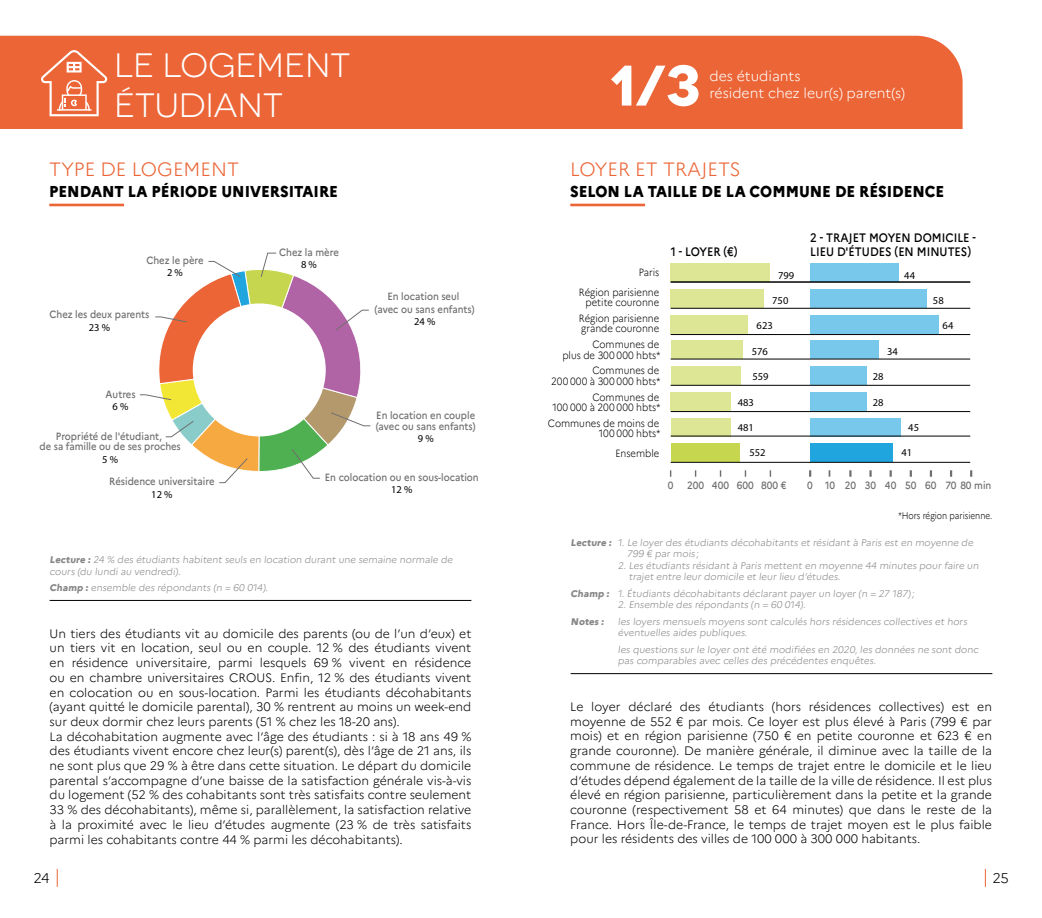
<style>
.page{position:relative;width:1042px;height:918px;background:#fff}
.page>*{position:absolute;margin:0;border:0;box-sizing:border-box;transform-origin:0 0}
.t1{font:700 57.05px "Novecentowide";color:#fff}
.t2{font:33.77px/40.6px "Novecentowide";color:#fff}
.t3{font:300 19.25px "Marianne";color:#ec6537}
.t4{font:800 15.75px "Marianne";color:#000;scale:.93 1}
.t5{font:300 14px "Marianne";color:#fff}
.t6{font:300 14px "Marianne";color:#000}
.t7{font:300 12.25px/14.7px "Marianne";color:#000}
.t8{font:500 12.25px/14px "Marianne";color:#000;scale:.9 1}
.t9{font:500 10.5px/10.5px "Marianne";color:#706f6f;text-align:center;scale:.9 1}
.t10{font:300 10.5px/15.8px "Marianne";color:#000;text-align:right;scale:.9 1}
.t11{font:500 condensed 10.5px "Helvetica Neue";color:#000}
.t12{font:300 9.62px/11.5px "Marianne";letter-spacing:-.01em;color:#878787}
.t13{font:300 9.62px "Marianne";color:#000;scale:.85 1}
.t14{font:800 9.62px "Marianne";color:#878787}
.s1{font-weight:800}
</style>
<div class="page">
<div style="left:0;top:36px;width:962px;height:93px;background:#ec6537"></div>
<hr style="left:49px;top:204px;width:75px;height:2px;background:#ec6537">
<hr style="left:570px;top:204px;width:75px;height:2px;background:#ec6537">
<hr style="left:50px;top:600px;width:421px;height:1px;background:#000">
<hr style="left:570px;top:673px;width:422px;height:1px;background:#000">
<svg style="left:41px;top:50px;width:66px;height:66px;background:#ef825d"></svg>
<svg style="left:139px;top:252px;width:232px;height:231px"></svg>
<div style="left:193px;top:303px;width:133px;height:133px;background:#fff;border-radius:50%"></div>
<div style="left:670px;top:443px;width:69px;height:19px;background:#c7d64f"></div>
<svg style="left:670px;top:263px;width:137px;height:173px"></svg>
<svg style="left:809px;top:470px;width:2px;height:7px"></svg>
<svg style="left:849px;top:470px;width:2px;height:7px"></svg>
<svg style="left:869px;top:470px;width:2px;height:7px"></svg>
<svg style="left:889px;top:470px;width:3px;height:7px"></svg>
<svg style="left:909px;top:470px;width:3px;height:7px"></svg>
<svg style="left:930px;top:470px;width:2px;height:7px"></svg>
<svg style="left:950px;top:470px;width:2px;height:7px"></svg>
<svg style="left:970px;top:470px;width:2px;height:7px"></svg>
<div style="left:810px;top:443px;width:82px;height:19px;background:#20a5df"></div>
<svg style="left:807px;top:263px;width:164px;height:174px"></svg>
<svg style="left:828px;top:470px;width:2px;height:7px"></svg>
<hr style="left:670px;top:282px;width:300px;height:1px;background:#010202">
<hr style="left:670px;top:308px;width:300px;height:1px;background:#010202">
<hr style="left:670px;top:334px;width:300px;height:1px;background:#010202">
<hr style="left:670px;top:359px;width:300px;height:1px;background:#010202">
<hr style="left:670px;top:385px;width:300px;height:1px;background:#010202">
<hr style="left:670px;top:411px;width:300px;height:1px;background:#010202">
<hr style="left:670px;top:436px;width:300px;height:1px;background:#010202">
<hr style="left:670px;top:462px;width:300px;height:1px;background:#010202">
<svg style="left:57px;top:869px;width:1px;height:18px"></svg>
<svg style="left:985px;top:869px;width:1px;height:18px"></svg>
<h2 class="t2" style="left:114px;top:45px;width:238px">LE LOGEMENT<br>ÉTUDIANT</h2>
<h3 class="t3" style="left:49px;top:157px;width:191px">TYPE DE LOGEMENT</h3>
<p class="t4" style="left:49px;top:181px;width:312px">PENDANT LA PÉRIODE UNIVERSITAIRE</p>
<p class="t9" style="left:146px;top:255px;width:65px">Chez le père</p>
<p class="t11" style="left:167px;top:266px;width:17px">2 %</p>
<p class="t9" style="left:49px;top:309px;width:113px">Chez les deux parents</p>
<p class="t11" style="left:89px;top:321px;width:23px">23 %</p>
<p class="t9" style="left:106px;top:388px;width:35px">Autres</p>
<p class="t11" style="left:113px;top:400px;width:17px">6 %</p>
<p class="t9" style="left:40px;top:431px;width:159px">Propriété de l'étudiant,<br>de sa famille ou de ses proches</p>
<p class="t11" style="left:102px;top:453px;width:17px">5 %</p>
<p class="t9" style="left:109px;top:476px;width:118px">Résidence universitaire</p>
<p class="t11" style="left:151px;top:487px;width:23px">12 %</p>
<p class="t9" style="left:279px;top:247px;width:68px">Chez la mère</p>
<p class="t11" style="left:301px;top:258px;width:17px">8 %</p>
<p class="t9" style="left:375px;top:290px;width:113px;line-height:12.2px">En location seul<br>(avec ou sans enfants)</p>
<p class="t11" style="left:414px;top:315px;width:23px">24 %</p>
<p class="t9" style="left:376px;top:410px;width:113px;text-align:left">En location en couple (avec ou sans enfants)</p>
<p class="t11" style="left:418px;top:432px;width:17px">9 %</p>
<p class="t9" style="left:325px;top:472px;width:172px">En colocation ou en sous-location</p>
<p class="t11" style="left:391px;top:483px;width:23px">12 %</p>
<p class="t12" style="left:50px;top:554px;width:406px"><span class="s1">Lecture :</span> 24 % des étudiants habitent seuls en location durant une semaine normale de cours (du lundi au vendredi).</p>
<p class="t12" style="left:50px;top:582px;width:221px"><span class="s1">Champ :</span> ensemble des répondants (n = 60 014).</p>
<p class="t7" style="left:50px;top:626px;width:423px">Un tiers des étudiants vit au domicile des parents (ou de l’un d’eux) et un tiers vit en location, seul ou en couple. 12 % des étudiants vivent en résidence universitaire, parmi lesquels 69 % vivent en résidence ou en chambre universitaires CROUS. Enfin, 12 % des étudiants vivent en colocation ou en sous-location. Parmi les étudiants décohabitants (ayant quitté le domicile parental), 30 % rentrent au moins un week-end sur deux dormir chez leurs parents (51 % chez les 18-20 ans).<br>La décohabitation augmente avec l’âge des étudiants : si à 18 ans 49 % des étudiants vivent encore chez leur(s) parent(s), dès l’âge de 21 ans, ils ne sont plus que 29 % à être dans cette situation. Le départ du domicile parental s’accompagne d’une baisse de la satisfaction générale vis-à-vis du logement (52 % des cohabitants sont très satisfaits contre seulement 33 % des décohabitants), même si, parallèlement, la satisfaction relative à la proximité avec le lieu d’études augmente (23 % de très satisfaits parmi les cohabitants contre 44 % parmi les décohabitants).</p>
<h1 class="t1" style="left:609px;top:50px;width:93px">1/3</h1>
<p class="t5" style="left:709px;top:68px;width:92px">des étudiants</p>
<p class="t5" style="left:709px;top:84px;width:197px">résident chez leur(s) parent(s)</p>
<h3 class="t3" style="left:570px;top:157px;width:172px">LOYER ET TRAJETS</h3>
<p class="t4" style="left:570px;top:181px;width:404px">SELON LA TAILLE DE LA COMMUNE DE RÉSIDENCE</p>
<p class="t10" style="left:631px;top:241px;width:91px">Région parisienne</p>
<p class="t8" style="left:671px;top:244px;width:76px">1 - LOYER (€)</p>
<p class="t10" style="left:579px;top:263px;width:91px;line-height:19.2px">Paris<br>Région parisienne</p>
<p class="t10" style="left:579px;top:294px;width:91px">petite couronne<br>Région parisienne</p>
<p class="t10" style="left:581px;top:321px;width:88px">grande couronne<br>Communes de</p>
<p class="t10" style="left:562px;top:347px;width:110px">plus de 300 000 hbts*<br>Communes de</p>
<p class="t10" style="left:551px;top:373px;width:122px">200 000 à 300 000 hbts*<br>Communes de</p>
<p class="t10" style="left:548px;top:399px;width:126px;text-align:center">100 000 à 200 000 hbts*<br>Communes de moins de</p>
<p class="t10" style="left:599px;top:424px;width:70px;line-height:19.2px">100 000 hbts*<br>Ensemble</p>
<p class="t10" style="left:600px;top:372px;width:125px">Communes de moins de</p>
<p class="t11" style="left:778px;top:269px;width:18px">799</p>
<p class="t11" style="left:772px;top:294px;width:18px">750</p>
<p class="t11" style="left:756px;top:319px;width:18px">623</p>
<p class="t11" style="left:752px;top:345px;width:18px">576</p>
<p class="t11" style="left:752px;top:370px;width:18px">559</p>
<p class="t11" style="left:738px;top:395px;width:18px">483</p>
<p class="t11" style="left:738px;top:421px;width:18px">481</p>
<p class="t11" style="left:749px;top:446px;width:18px">552</p>
<p class="t9" style="left:668px;top:480px;width:8px">0</p>
<p class="t9" style="left:687px;top:480px;width:112px">200 400 600 800 €</p>
<p class="t8" style="left:810px;top:230px;width:186px">2 - TRAJET MOYEN DOMICILE -<br>LIEU D'ÉTUDES (EN MINUTES)</p>
<p class="t11" style="left:904px;top:269px;width:12px">44</p>
<p class="t11" style="left:933px;top:294px;width:12px">58</p>
<p class="t11" style="left:942px;top:319px;width:12px">64</p>
<p class="t11" style="left:887px;top:345px;width:12px">34</p>
<p class="t11" style="left:873px;top:370px;width:12px">28</p>
<p class="t11" style="left:873px;top:395px;width:12px">28</p>
<p class="t11" style="left:908px;top:421px;width:12px">45</p>
<p class="t11" style="left:901px;top:446px;width:12px">41</p>
<p class="t9" style="left:807px;top:480px;width:206px">0 10 20 30 40 50 60 70 80 min</p>
<p class="t13" style="left:898px;top:510px;width:112px">*Hors région parisienne.</p>
<p class="t12" style="left:627px;top:536px;width:349px;text-indent:-56px"><span class="s1">Lecture :</span> 1. Le loyer des étudiants décohabitants et résidant à Paris est en moyenne de<br>799 € par mois ;</p>
<p class="t12" style="left:629px;top:559px;width:353px;text-indent:-11px">2. Les étudiants résidant à Paris mettent en moyenne 44 minutes pour faire un trajet entre leur domicile et leur lieu d’études.</p>
<p class="t12" style="left:570px;top:587px;width:347px"><span class="s1">Champ :</span> 1. Étudiants décohabitants déclarant payer un loyer (n = 27 187);</p>
<p class="t12" style="left:618px;top:599px;width:191px">2. Ensemble des répondants (n = 60 014).</p>
<p class="t14" style="left:570px;top:615px;width:36px">Notes :</p>
<p class="t12" style="left:618px;top:615px;width:352px">les loyers mensuels moyens sont calculés hors résidences collectives et hors éventuelles aides publiques.</p>
<p class="t12" style="left:618px;top:643px;width:364px">les questions sur le loyer ont été modifiées en 2020, les données ne sont donc pas comparables avec celles des précédentes enquêtes.</p>
<p class="t7" style="left:570px;top:699px;width:423px;text-align:justify">Le loyer déclaré des étudiants (hors résidences collectives) est en moyenne de 552 € par mois. Ce loyer est plus élevé à Paris (799 € par mois) et en région parisienne (750 € en petite couronne et 623 € en grande couronne). De manière générale, il diminue avec la taille de la commune de résidence. Le temps de trajet entre le domicile et le lieu d’études dépend également de la taille de la ville de résidence. Il est plus élevé en région parisienne, particulièrement dans la petite et la grande couronne (respectivement 58 et 64 minutes) que dans le reste de la France. Hors Île-de-France, le temps de trajet moyen est le plus faible pour les résidents des villes de 100 000 à 300 000 habitants.</p>
<p class="t6" style="left:34px;top:869px;width:18px">24</p>
<p class="t6" style="left:992px;top:869px;width:18px">25</p>
</div>
